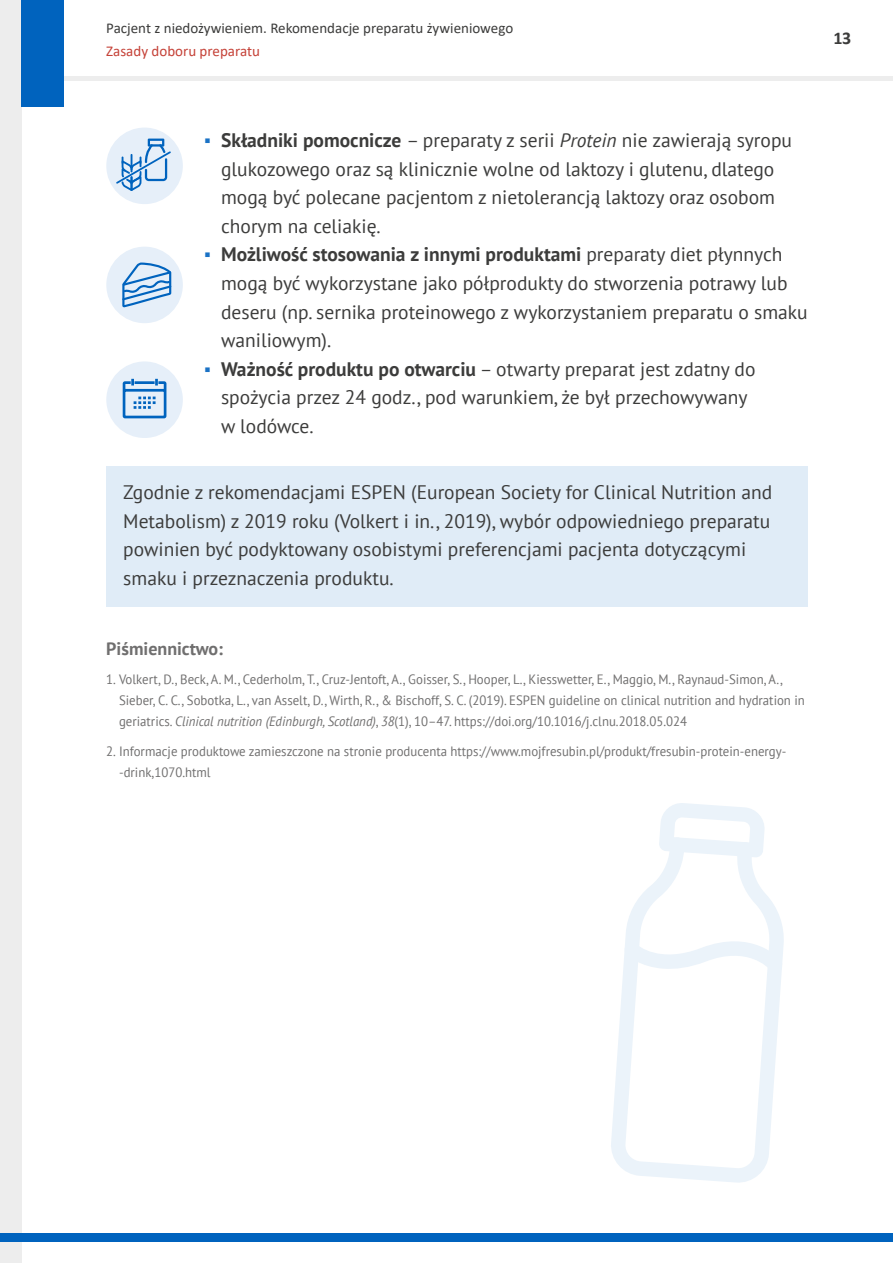
<style>
.page{position:relative;width:893px;height:1263px;background:#fff}
.page>*{position:absolute;margin:0;border:0;box-sizing:border-box;transform-origin:0 0}
.t1{font:19.5px/28.5px "PT Sans";color:#3c3c3b}
.t2{font:700 18px "PT Sans";color:#706f6f}
.t3{font:700 18px "Calibri";color:#3c3c3b}
.t4{font:15px "Calibri";color:#3c3c3b}
.t5{font:15px "Calibri";color:#c54238}
.t6{font:13.5px/21px "PT Sans";color:#706f6f;scale:.95 1}
.s1{font-family:"Calibri";color:#1a72c5}
.s2{font-weight:700}
.s3{font-style:italic}
</style>
<div class="page">
<hr style="left:0;top:77px;width:893px;height:4px;background:#ededed">
<div style="left:0;top:1px;width:21px;height:1262px;background:#ededed"></div>
<div style="left:21px;top:0;width:43px;height:106px;background:#0063be"></div>
<div style="left:0;top:1233px;width:893px;height:9px;background:#0063be"></div>
<div style="left:106px;top:467px;width:702px;height:140px;background:#e0ecf7"></div>
<div style="left:106px;top:128px;width:77px;height:76px;background:#e6eff9;border-radius:50%"></div>
<div style="left:106px;top:247px;width:77px;height:76px;background:#e6eff9;border-radius:50%"></div>
<div style="left:106px;top:361px;width:77px;height:77px;background:#e6eff9;border-radius:50%"></div>
<svg style="left:116px;top:139px;width:55px;height:52px"></svg>
<svg style="left:122px;top:262px;width:49px;height:45px"></svg>
<svg style="left:122px;top:378px;width:45px;height:41px"></svg>
<svg style="left:611px;top:857px;width:173px;height:326px"></svg>
<svg style="left:659px;top:803px;width:106px;height:54px"></svg>
<svg style="left:624px;top:928px;width:159px;height:44px"></svg>
<p class="t4" style="left:106px;top:17px;width:408px">Pacjent z niedożywieniem. Rekomendacje preparatu żywieniowego</p>
<p class="t5" style="left:106px;top:41px;width:155px">Zasady doboru preparatu</p>
<p class="t3" style="left:833px;top:26px;width:19px">13</p>
<p class="t1" style="left:221px;top:126px;width:572px;text-indent:-17px"><span class="s1">▪</span> <span class="s2">Składniki pomocnicze</span> – preparaty z serii <span class="s3">Protein</span> nie zawierają syropu glukozowego oraz są klinicznie wolne od laktozy i glutenu, dlatego mogą być polecane pacjentom z nietolerancją laktozy oraz osobom chorym na celiakię.</p>
<p class="t1" style="left:221px;top:240px;width:588px;text-indent:-17px"><span class="s1">▪</span> <span class="s2">Możliwość stosowania z innymi produktami</span> preparaty diet płynnych mogą być wykorzystane jako półprodukty do stworzenia potrawy lub deseru (np. sernika proteinowego z wykorzystaniem preparatu o smaku waniliowym).</p>
<p class="t1" style="left:221px;top:354px;width:536px;text-indent:-17px"><span class="s1">▪</span> <span class="s2">Ważność produktu po otwarciu</span> – otwarty preparat jest zdatny do spożycia przez 24 godz., pod warunkiem, że był przechowywany w lodówce.</p>
<p class="t1" style="left:123px;top:478px;width:651px">Zgodnie z rekomendacjami ESPEN (European Society for Clinical Nutrition and Metabolism) z 2019 roku (Volkert i in., 2019), wybór odpowiedniego preparatu powinien być podyktowany osobistymi preferencjami pacjenta dotyczącymi smaku i przeznaczenia produktu.</p>
<p class="t2" style="left:106px;top:636px;width:118px">Piśmiennictwo:</p>
<p class="t6" style="left:119px;top:668px;width:723px;text-indent:-13px">1. Volkert, D., Beck, A. M., Cederholm, T., Cruz-Jentoft, A., Goisser, S., Hooper, L., Kiesswetter, E., Maggio, M., Raynaud-Simon, A.,<br>Sieber, C. C., Sobotka, L., van Asselt, D., Wirth, R., &amp; Bischoff, S. C. (2019). ESPEN guideline on clinical nutrition and hydration in geriatrics. <span class="s3">Clinical nutrition (Edinburgh, Scotland)</span>, <span class="s3">38</span>(1), 10–47. https://doi.org/10.1016/j.clnu.2018.05.024</p>
<p class="t6" style="left:119px;top:740px;width:704px;text-indent:-13px">2. Informacje produktowe zamieszczone na stronie producenta https://www.mojfresubin.pl/produkt/fresubin-protein-energy--drink,1070.html</p>
</div>
